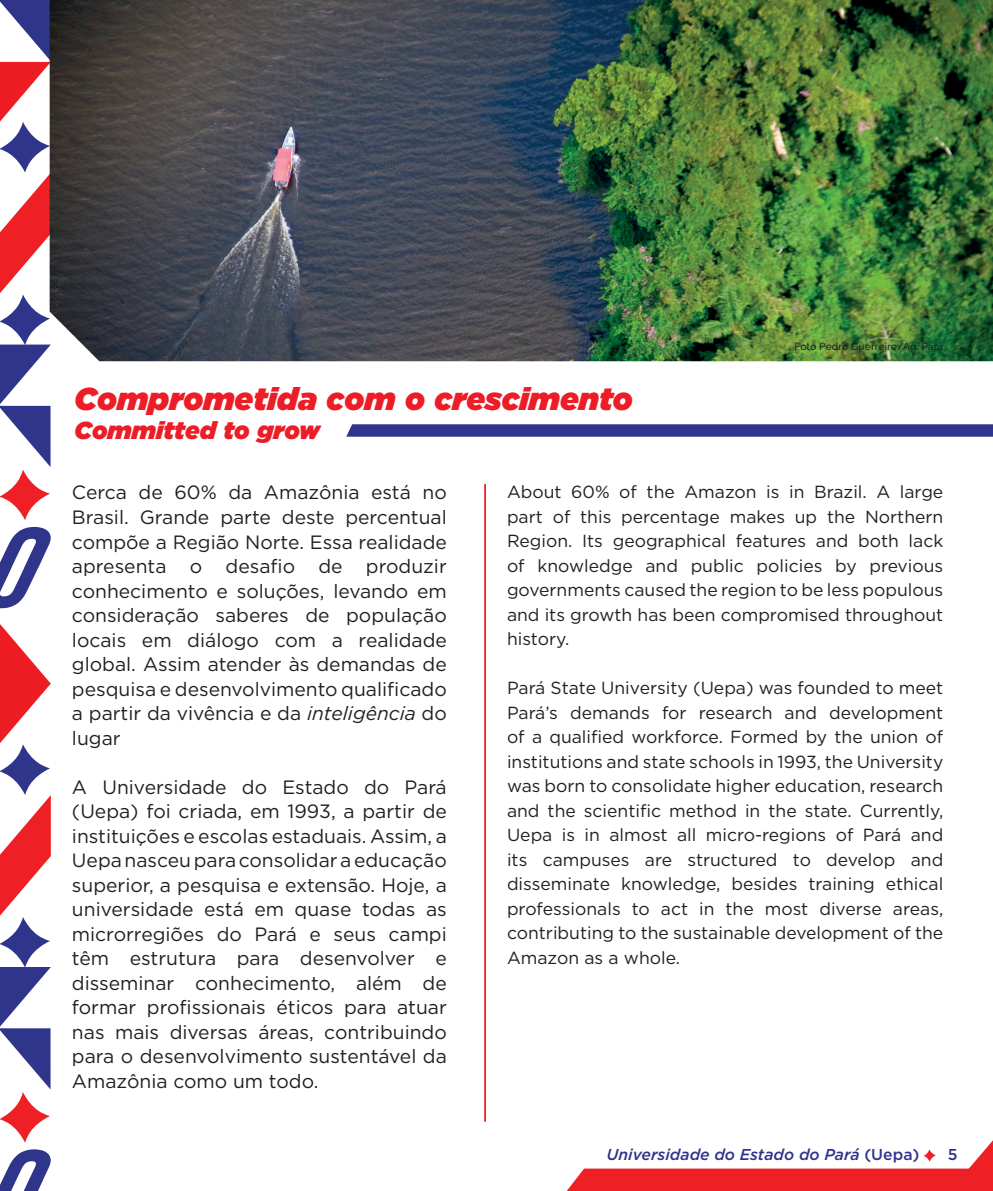
<style>
.page{position:relative;width:993px;height:1191px;background:#fff}
.page>*{position:absolute;margin:0;border:0;box-sizing:border-box;transform-origin:0 0}
.t1{font:italic 900 31.5px "Gotham";color:#ec1d26}
.t2{font:italic 900 24.5px "Gotham";color:#ec1d26}
.t3{font:19.25px/24.5px "Gotham";color:#231f20;text-align:justify}
.t4{font:17.5px/24.5px "Gotham";color:#231f20;text-align:justify}
.t5{font:italic 500 15.75px "Gotham";color:#2f328c}
.t6{font:500 15.75px "Gotham";color:#2f328c}
.t7{font:500 10.5px "Raleway";color:#231f20}
.s1{font-style:italic}
.s2{font-style:normal}
</style>
<div class="page">
<svg style="left:566px;top:1141px;width:426px;height:50px"></svg>
<svg style="left:0;top:527px;width:51px;height:81px"></svg>
<svg style="left:0;top:0;width:51px;height:520px"></svg>
<svg style="left:0;top:1149px;width:51px;height:42px"></svg>
<svg style="left:0;top:624px;width:51px;height:518px"></svg>
<img style="left:50px;top:0;width:942px;height:361px">
<hr style="left:484px;top:484px;width:2px;height:637px;background:#eb1e26">
<svg style="left:346px;top:424px;width:646px;height:13px;background:#383f8f"></svg>
<h1 class="t1" style="left:74px;top:376px;width:560px">Comprometida com o crescimento</h1>
<h2 class="t2" style="left:74px;top:413px;width:247px">Committed to grow</h2>
<p class="t7" style="left:794px;top:338px;width:150px">Foto Pedro Guerreiro/Ag. Pará</p>
<p class="t3" style="left:72px;top:480px;width:376px">Cerca de 60% da Amazônia está no Brasil. Grande parte deste percentual compõe a Região Norte. Essa realidade apresenta o desafio de produzir conhecimento e soluções, levando em consideração saberes de população locais em diálogo com a realidade global. Assim atender às demandas de pesquisa e desenvolvimento qualificado a partir da vivência e da <span class="s1">inteligência</span> do lugar</p>
<p class="t3" style="left:72px;top:774px;width:376px">A Universidade do Estado do Pará (Uepa) foi criada, em 1993, a partir de instituições e escolas estaduais. Assim, a Uepa nasceu para consolidar a educação superior, a pesquisa e extensão. Hoje, a universidade está em quase todas as microrregiões do Pará e seus campi têm estrutura para desenvolver e disseminar conhecimento, além de formar profissionais éticos para atuar nas mais diversas áreas, contribuindo para o desenvolvimento sustentável da Amazônia como um todo.</p>
<p class="t4" style="left:507px;top:479px;width:437px">About 60% of the Amazon is in Brazil. A large part of this percentage makes up the Northern Region. Its geographical features and both lack of knowledge and public policies by previous governments caused the region to be less populous and its growth has been compromised throughout history.</p>
<p class="t4" style="left:507px;top:675px;width:437px">Pará State University (Uepa) was founded to meet Pará’s demands for research and development of a qualified workforce. Formed by the union of institutions and state schools in 1993, the University was born to consolidate higher education, research and the scientific method in the state. Currently, Uepa is in almost all micro-regions of Pará and its campuses are structured to develop and disseminate knowledge, besides training ethical professionals to act in the most diverse areas, contributing to the sustainable development of the Amazon as a whole.</p>
<p class="t5" style="left:606px;top:1144px;width:314px">Universidade do Estado do Pará <span class="s2">(Uepa)</span></p>
<p class="t6" style="left:947px;top:1144px;width:11px">5</p>
</div>
